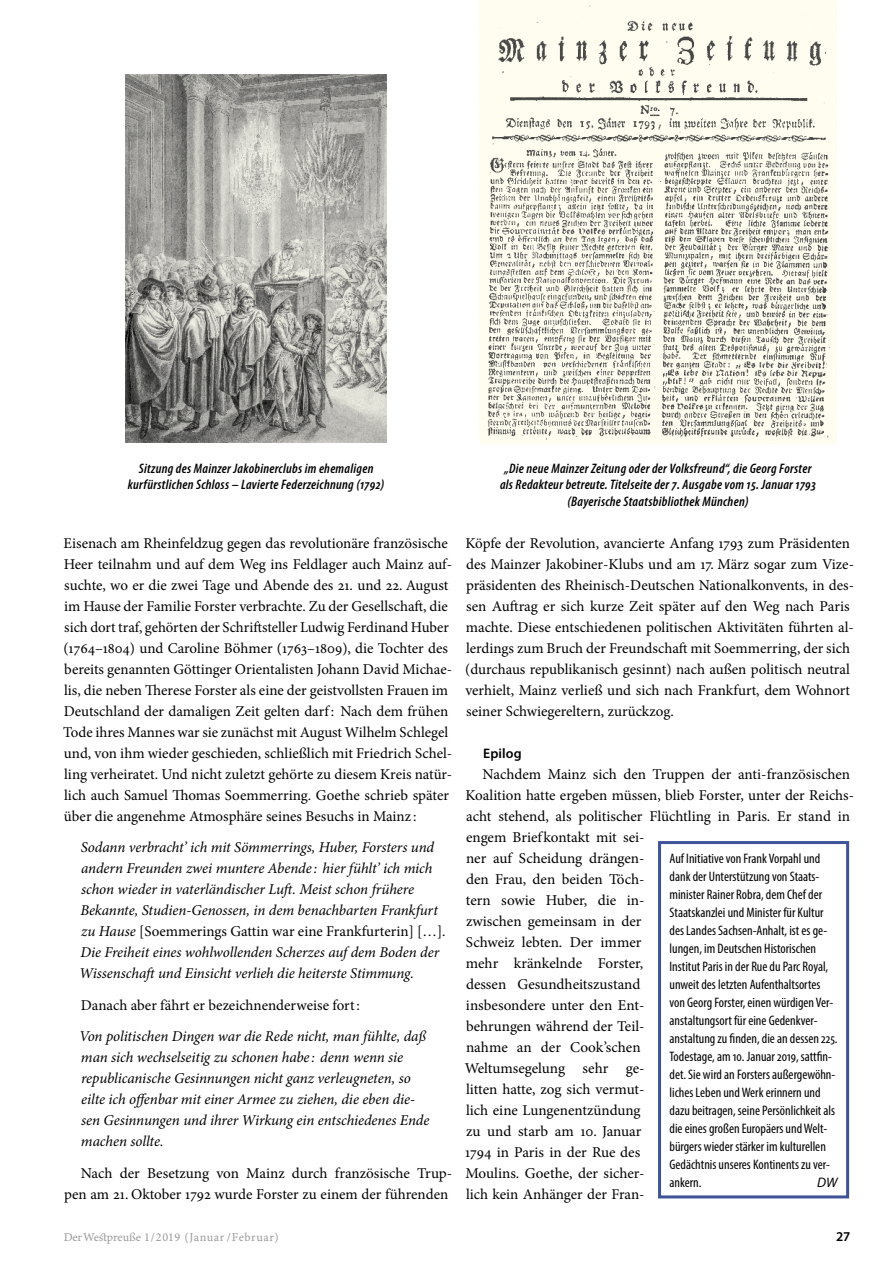
<style>
.page{position:relative;width:893px;height:1263px;background:#fff}
.page>*{position:absolute;margin:0;border:0;box-sizing:border-box;transform-origin:0 0}
.t1{font:15px/21px "Minion Pro";color:#000}
.t2{font:italic 15px/21px "Minion Pro";letter-spacing:-.005em;color:#000}
.t3{font:condensed 13.8px/18px "Myriad Pro";color:#000}
.t4{font:italic 600 condensed 13.8px/16.5px "Myriad Pro";letter-spacing:.02em;color:#000;text-align:center}
.t5{font:600 13.8px "Myriad Pro";letter-spacing:.01em;color:#000}
.t6{font:italic 13.8px "Myriad Pro";color:#000}
.t7{font:600 13.5px "Myriad Pro";color:#000}
.t8{font:12px "Minion Pro Capt";letter-spacing:.025em;color:#9c9b9b}
.s1{font-style:normal}
</style>
<div class="page">
<img style="left:126px;top:75px;width:261px;height:367px">
<img style="left:479px;top:3px;width:358px;height:441px">
<div style="left:658px;top:841px;width:191px;height:357px;border:3px solid #3e5399"></div>
<p class="t4" style="left:128px;top:459px;width:258px">Sitzung des Mainzer Jakobinerclubs im ehemaligen kurfürstlichen Schloss – Lavierte Federzeichnung (1792)</p>
<p class="t4" style="left:500px;top:459px;width:318px">„Die neue Mainzer Zeitung oder der Volksfreund“, die Georg Forster als Redakteur betreute. Titelseite der 7. Ausgabe vom 15. Januar 1793 (Bayerische Staatsbibliothek München)</p>
<p class="t1" style="left:63px;top:532px;width:391px">Eisenach am Rheinfeldzug gegen das revolutionäre französische Heer teilnahm und auf dem Weg ins Feldlager auch Mainz auf&shy;suchte, wo er die zwei Tage und Abende des 21. und 22. August im Hause der Familie Forster verbrachte. Zu der Gesellschaft, die sich dort traf, gehörten der Schriftsteller Ludwig Ferdinand Huber (1764–1804) und Caroline Böhmer (1763–1809), die Tochter des bereits genannten Göttinger Orientalisten Johann David Michae&shy;lis, die neben Therese Forster als eine der geistvollsten Frauen im Deutschland der damaligen Zeit gelten darf: Nach dem frühen Tode ihres Mannes war sie zunächst mit August Wilhelm Schlegel und, von ihm wieder geschieden, schließlich mit Friedrich Schel&shy;ling verheiratet. Und nicht zuletzt gehörte zu diesem Kreis natür&shy;lich auch Samuel Thomas Soemmerring. Goethe schrieb später über die angenehme Atmosphäre seines Besuchs in Mainz :</p>
<p class="t2" style="left:79px;top:837px;width:368px">Sodann verbracht’ ich mit Sömmerrings, Huber, Forsters und andern Freunden zwei muntere Abende : hier fühlt’ ich mich schon wieder in vaterländischer Luft. Meist schon frühere Bekannte, Studien-Genossen, in dem benachbarten Frankfurt zu Hause <span class="s1">[Soemmerings Gattin war eine Frankfurterin] […].<br></span>Die Freiheit eines wohlwollenden Scherzes auf dem Boden der Wissenschaft und Einsicht verlieh die heiterste Stimmung.</p>
<p class="t1" style="left:81px;top:994px;width:281px">Danach aber fährt er bezeichnenderweise fort:</p>
<p class="t2" style="left:79px;top:1026px;width:352px">Von politischen Dingen war die Rede nicht, man fühlte, daß man sich wechselseitig zu schonen habe : denn wenn sie republicanische Gesinnungen nicht ganz verleugneten, so eilte ich offenbar mit einer Armee zu ziehen, die eben die&shy;sen Gesinnungen und ihrer Wirkung ein entschiedenes Ende machen sollte.</p>
<p class="t1" style="left:64px;top:1162px;width:390px;text-align:right">Nach der Besetzung von Mainz durch französische Trup&shy;pen am 21. Oktober 1792 wurde Forster zu einem der führenden</p>
<p class="t1" style="left:465px;top:532px;width:390px">Köpfe der Revolution, avancierte Anfang 1793 zum Präsidenten des Mainzer Jakobiner-Klubs und am 17. März sogar zum Vize&shy;präsidenten des Rheinisch-Deutschen Nationalkonvents, in des&shy;sen Auftrag er sich kurze Zeit später auf den Weg nach Paris machte. Diese entschiedenen politischen Aktivitäten führten al&shy;lerdings zum Bruch der Freundschaft mit Soemmerring, der sich (durchaus republikanisch gesinnt) nach außen politisch neutral verhielt, Mainz verließ und sich nach Frankfurt, dem Wohnort seiner Schwiegereltern, zurückzog.</p>
<p class="t5" style="left:483px;top:744px;width:40px">Epilog</p>
<p class="t1" style="left:465px;top:763px;width:391px;text-indent:18px">Nachdem Mainz sich den Truppen der anti-französischen<br>Koalition hatte ergeben müssen, blieb Forster, unter der Reichs&shy;acht stehend, als politischer Flüchtling in Paris. Er stand in engem Briefkontakt mit sei-<br>ner auf Scheidung drängen-<br>den Frau, den beiden Töch-<br>tern sowie Huber, die in-<br>zwischen gemeinsam in der<br>Schweiz lebten. Der immer<br>mehr kränkelnde Forster,<br>dessen Gesundheitszustand<br>insbesondere unter den Ent-<br>behrungen während der Teil-<br>nahme an der Cook’schen<br>Weltumsegelung sehr ge-<br>litten hatte, zog sich vermut-<br>lich eine Lungenentzündung<br>zu und starb am 10. Januar<br>1794 in Paris in der Rue des<br>Moulins. Goethe, der sicher-<br>lich kein Anhänger der Fran-</p>
<p class="t3" style="left:669px;top:849px;width:170px">Auf Initiative von Frank Vorpahl und dank der Unterstützung von Staats&shy;minister Rainer Robra, dem Chef der Staatskanzlei und Minister für Kultur des Landes Sachsen-Anhalt, ist es ge&shy;lungen, im Deutschen Historischen Institut Paris in der Rue du Parc Royal, unweit des letzten Aufenthaltsortes von Georg Forster, einen würdigen Ver&shy;anstaltungsort für eine Gedenkver&shy;anstaltung zu finden, die an dessen 225.<br>Todestage, am 10. Januar 2019, sattfin&shy;det. Sie wird an Forsters außergewöhn&shy;liches Leben und Werk erinnern und dazu beitragen, seine Persönlichkeit als die eines großen Europäers und Welt&shy;bürgers wieder stärker im kulturellen Gedächtnis unseres Kontinents zu ver&shy;ankern.</p>
<p class="t6" style="left:817px;top:1174px;width:22px">DW</p>
<p class="t8" style="left:64px;top:1228px;width:217px">Der Westpreuße 1/2019 (Januar /Februar)</p>
<p class="t7" style="left:836px;top:1227px;width:16px">27</p>
</div>
